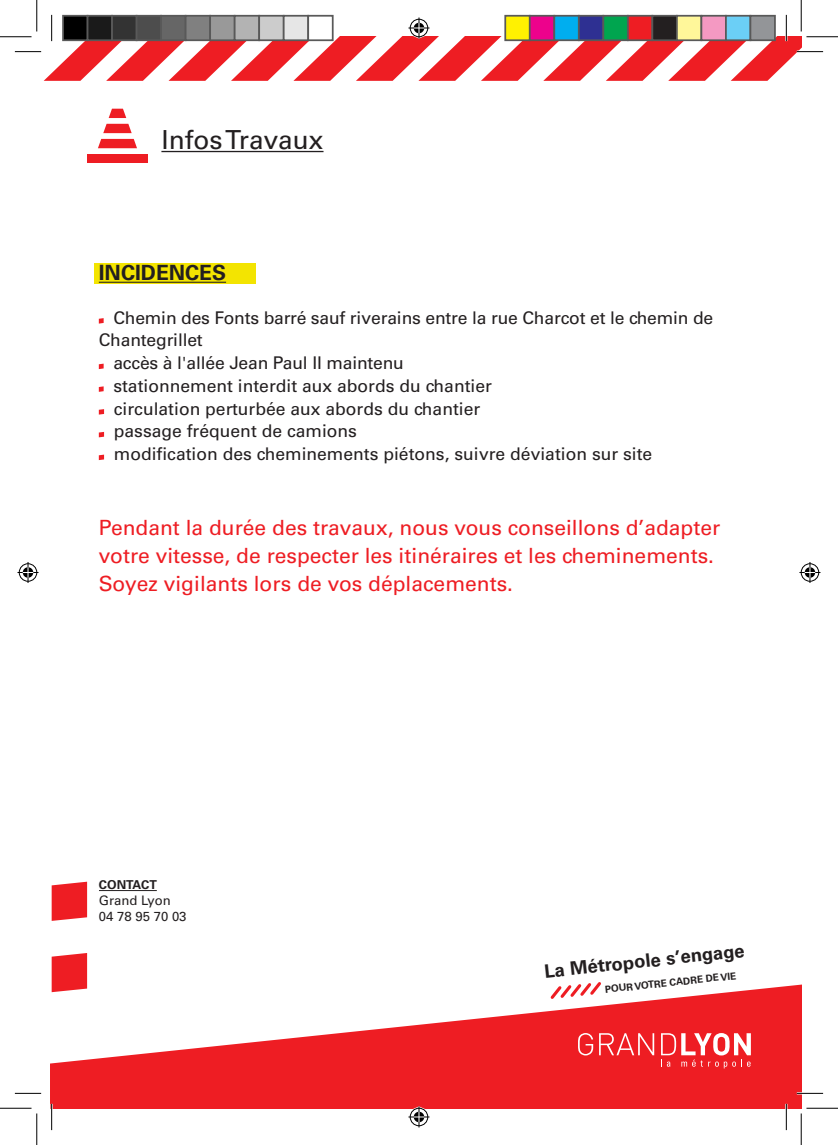
<style>
.page{position:relative;width:838px;height:1145px;background:#fff}
.page>*{position:absolute;margin:0;border:0;box-sizing:border-box;transform-origin:0 0}
.t1{font:26.25px "Univers LT Std";color:#231f20}
.t2{font:21px/28px "Univers LT Std";color:#ee1d23}
.t3{font:700 21px "Univers LT Std";color:#231f20}
.t4{font:700 18.55px "Univers LT Std";color:#231f20}
.t5{font:17.5px "Univers LT Std";color:#231f20}
.t6{font:13.12px/15.8px "Univers LT Std";color:#231f20}
.t7{font:700 12.25px "Univers LT Std";color:#231f20}
.t8{font:700 9.97px "Univers LT Std";color:#231f20}
</style>
<div class="page">
<svg style="left:50px;top:984px;width:751px;height:124px;fill:#ee1d23"></svg>
<svg style="left:52px;top:882px;width:35px;height:39px"></svg>
<svg style="left:52px;top:953px;width:35px;height:39px"></svg>
<svg style="left:578px;top:1033px;width:15px;height:22px"></svg>
<svg style="left:599px;top:1033px;width:55px;height:22px"></svg>
<svg style="left:661px;top:1033px;width:89px;height:35px"></svg>
<hr style="left:161px;top:151px;width:162px;height:1px;background:#231f20">
<div style="left:87px;top:154px;width:61px;height:9px;background:#ee1d23"></div>
<svg style="left:98px;top:139px;width:39px;height:9px"></svg>
<svg style="left:103px;top:124px;width:29px;height:9px"></svg>
<svg style="left:109px;top:109px;width:17px;height:9px"></svg>
<svg style="left:547px;top:982px;width:56px;height:20px"></svg>
<div style="left:94px;top:263px;width:161px;height:21px;background:#f3e401"></div>
<hr style="left:99px;top:282px;width:127px;height:1px;background:#231f20">
<svg style="left:99px;top:318px;width:5px;height:6px"></svg>
<svg style="left:99px;top:364px;width:5px;height:5px"></svg>
<svg style="left:99px;top:386px;width:5px;height:6px"></svg>
<svg style="left:99px;top:409px;width:5px;height:6px"></svg>
<svg style="left:99px;top:432px;width:5px;height:5px"></svg>
<svg style="left:99px;top:455px;width:5px;height:5px"></svg>
<hr style="left:99px;top:890px;width:58px;height:1px;background:#231f20">
<hr style="left:796px;top:1092px;width:27px;height:2px;background:#fff">
<hr style="left:51px;top:1104px;width:2px;height:26px;background:#fff">
<hr style="left:785px;top:1104px;width:2px;height:26px;background:#fff">
<svg style="left:15px;top:1093px;width:26px;height:1px"></svg>
<svg style="left:796px;top:1093px;width:27px;height:1px"></svg>
<svg style="left:51px;top:1104px;width:1px;height:26px"></svg>
<svg style="left:786px;top:1104px;width:1px;height:26px"></svg>
<hr style="left:0;top:36px;width:32px;height:1px;background:#000">
<hr style="left:806px;top:36px;width:31px;height:1px;background:#000">
<hr style="left:0;top:1108px;width:32px;height:1px;background:#000">
<hr style="left:806px;top:1108px;width:31px;height:1px;background:#000">
<hr style="left:36px;top:0;width:1px;height:31px;background:#000">
<hr style="left:36px;top:1113px;width:1px;height:32px;background:#000">
<hr style="left:800px;top:0;width:1px;height:31px;background:#000">
<hr style="left:800px;top:1113px;width:1px;height:32px;background:#000">
<svg style="left:15px;top:15px;width:808px;height:66px"></svg>
<svg style="left:408px;top:1106px;width:21px;height:21px"></svg>
<svg style="left:18px;top:562px;width:21px;height:21px"></svg>
<svg style="left:799px;top:562px;width:21px;height:21px"></svg>
<div style="left:63px;top:16px;width:25px;height:24px;background:#000"></div>
<div style="left:62px;top:15px;width:26px;height:26px;border:2px solid #595959"></div>
<div style="left:88px;top:16px;width:24px;height:24px;background:#1a1a1a"></div>
<div style="left:87px;top:15px;width:26px;height:26px;border:2px solid #595959"></div>
<div style="left:112px;top:16px;width:25px;height:24px;background:#333"></div>
<div style="left:111px;top:15px;width:26px;height:26px;border:2px solid #595959"></div>
<div style="left:137px;top:16px;width:24px;height:24px;background:#4d4d4d"></div>
<div style="left:136px;top:15px;width:26px;height:26px;border:2px solid #595959"></div>
<div style="left:161px;top:16px;width:25px;height:24px;background:#666"></div>
<div style="left:160px;top:15px;width:26px;height:26px;border:2px solid #595959"></div>
<div style="left:186px;top:16px;width:24px;height:24px;background:#808080"></div>
<div style="left:185px;top:15px;width:26px;height:26px;border:2px solid #595959"></div>
<div style="left:210px;top:16px;width:25px;height:24px;background:#999"></div>
<div style="left:209px;top:15px;width:26px;height:26px;border:2px solid #595959"></div>
<div style="left:235px;top:16px;width:24px;height:24px;background:#b3b3b3"></div>
<div style="left:234px;top:15px;width:26px;height:26px;border:2px solid #595959"></div>
<div style="left:259px;top:16px;width:25px;height:24px;background:#ccc"></div>
<div style="left:258px;top:15px;width:26px;height:26px;border:2px solid #595959"></div>
<div style="left:284px;top:16px;width:24px;height:24px;background:#e6e6e6"></div>
<div style="left:283px;top:15px;width:26px;height:26px;border:2px solid #595959"></div>
<div style="left:308px;top:16px;width:25px;height:24px;background:#fff"></div>
<div style="left:307px;top:15px;width:26px;height:26px;border:2px solid #595959"></div>
<div style="left:505px;top:16px;width:24px;height:24px;background:#fff101"></div>
<div style="left:504px;top:15px;width:26px;height:26px;border:2px solid #595959"></div>
<div style="left:529px;top:16px;width:25px;height:24px;background:#ed028c"></div>
<div style="left:529px;top:15px;width:26px;height:26px;border:2px solid #595959"></div>
<div style="left:554px;top:16px;width:24px;height:24px;background:#00aeef"></div>
<div style="left:553px;top:15px;width:26px;height:26px;border:2px solid #595959"></div>
<div style="left:578px;top:16px;width:25px;height:24px;background:#2e3092"></div>
<div style="left:578px;top:15px;width:26px;height:26px;border:2px solid #595959"></div>
<div style="left:603px;top:16px;width:24px;height:24px;background:#00a54f"></div>
<div style="left:602px;top:15px;width:26px;height:26px;border:2px solid #595959"></div>
<div style="left:627px;top:16px;width:25px;height:24px;background:#ee1d23"></div>
<div style="left:627px;top:15px;width:26px;height:26px;border:2px solid #595959"></div>
<div style="left:652px;top:16px;width:24px;height:24px;background:#231f20"></div>
<div style="left:651px;top:15px;width:26px;height:26px;border:2px solid #595959"></div>
<div style="left:676px;top:16px;width:25px;height:24px;background:#fff79a"></div>
<div style="left:676px;top:15px;width:26px;height:26px;border:2px solid #595959"></div>
<div style="left:701px;top:16px;width:24px;height:24px;background:#f499c2"></div>
<div style="left:700px;top:15px;width:26px;height:26px;border:2px solid #595959"></div>
<div style="left:725px;top:16px;width:25px;height:24px;background:#6bcff6"></div>
<div style="left:725px;top:15px;width:26px;height:26px;border:2px solid #595959"></div>
<div style="left:750px;top:16px;width:24px;height:24px;background:#939598"></div>
<div style="left:749px;top:15px;width:26px;height:26px;border:2px solid #595959"></div>
<h1 class="t1" style="left:161px;top:124px;width:163px">Infos Travaux</h1>
<p class="t3" style="left:99px;top:260px;width:129px">INCIDENCES</p>
<p class="t5" style="left:113px;top:307px;width:601px">Chemin des Fonts barré sauf riverains entre la rue Charcot et le chemin de</p>
<p class="t5" style="left:99px;top:330px;width:105px">Chantegrillet</p>
<p class="t5" style="left:113px;top:353px;width:292px">accès à l'allée Jean Paul II maintenu</p>
<p class="t5" style="left:113px;top:375px;width:380px">stationnement interdit aux abords du chantier</p>
<p class="t5" style="left:114px;top:398px;width:368px">circulation perturbée aux abords du chantier</p>
<p class="t5" style="left:114px;top:421px;width:245px">passage fréquent de camions</p>
<p class="t5" style="left:114px;top:444px;width:540px">modification des cheminements piétons, suivre déviation sur site</p>
<p class="t2" style="left:99px;top:514px;width:623px">Pendant la durée des travaux, nous vous conseillons d’adapter votre vitesse, de respecter les itinéraires et les cheminements.<br>Soyez vigilants lors de vos déplacements.</p>
<p class="t7" style="left:99px;top:878px;width:59px">CONTACT</p>
<p class="t6" style="left:99px;top:893px;width:89px">Grand Lyon<br>04 78 95 70 03</p>
<p class="t4" style="left:543px;top:960px;width:202px;rotate:-6deg">La Métropole s’engage</p>
<p class="t8" style="left:604px;top:983px;width:133px;rotate:-6deg">POUR VOTRE CADRE DE VIE</p>
</div>
